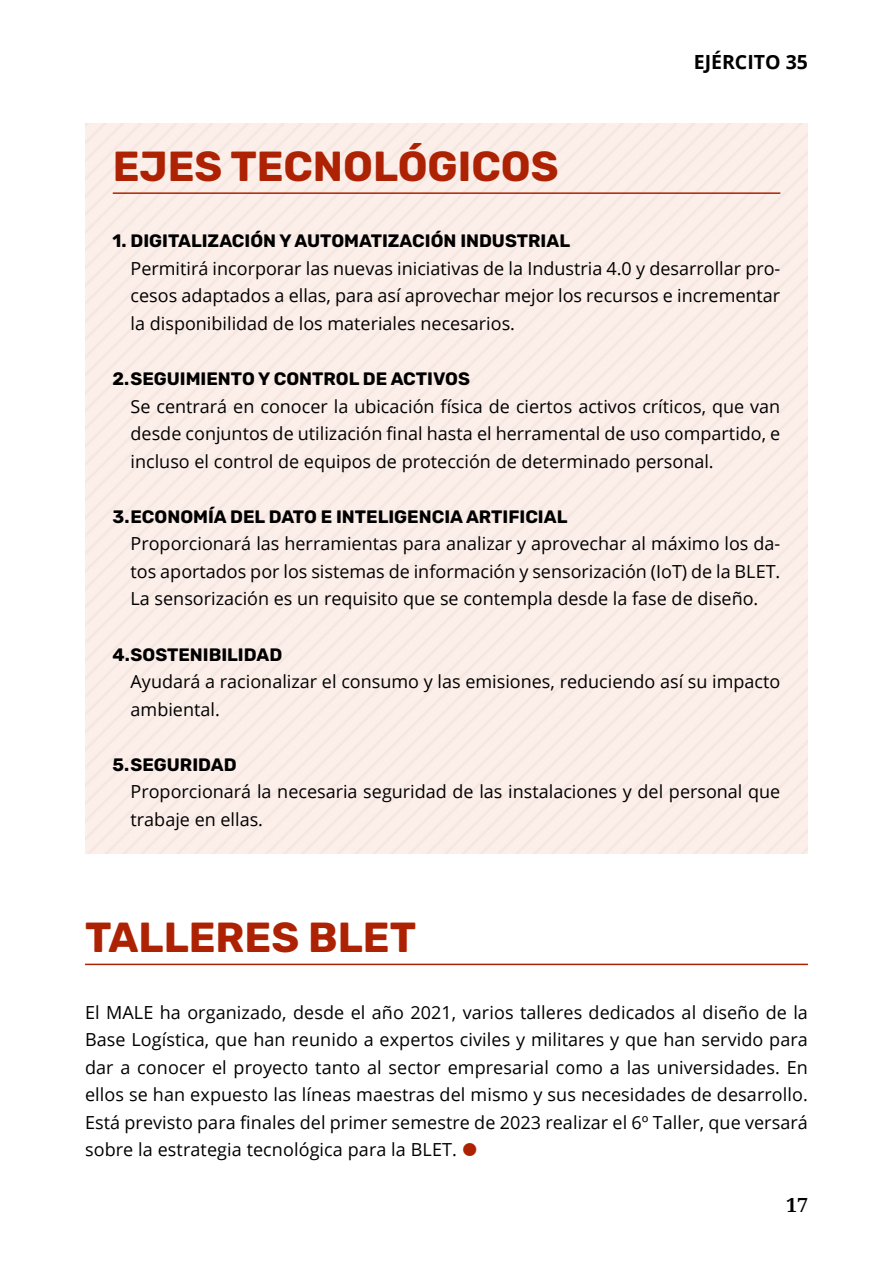
<style>
.page{position:relative;width:893px;height:1263px;background:#fff}
.page>*{position:absolute;margin:0;border:0;box-sizing:border-box;transform-origin:0 0}
.t1{font:300 42px "Rubik";color:#ae2204}
.t2{font:700 19.5px "Open Sans";color:#000}
.t3{font:700 19.5px "Droid Serif";color:#000}
.t4{font:18px/27.6px "Open Sans";color:#000;text-align:justify}
.t5{font:300 18px "Rubik";color:#000}
</style>
<div class="page">
<div style="left:85px;top:123px;width:723px;height:730px;background:#fceee9"></div>
<hr style="left:113px;top:192px;width:667px;height:2px;background:#ae2204">
<hr style="left:85px;top:964px;width:723px;height:1px;background:#ae2204">
<h1 class="t1" style="left:113px;top:143px;width:447px">EJES TECNOLÓGICOS</h1>
<p class="t2" style="left:694px;top:48px;width:116px">EJÉRCITO 35</p>
<p class="t5" style="left:113px;top:231px;width:459px">1. DIGITALIZACIÓN Y AUTOMATIZACIÓN INDUSTRIAL</p>
<p class="t4" style="left:131px;top:254px;width:651px">Permitirá incorporar las nuevas iniciativas de la Industria 4.0 y desarrollar pro&shy;cesos adaptados a ellas, para así aprovechar mejor los recursos e incrementar la disponibilidad de los materiales necesarios.</p>
<p class="t5" style="left:113px;top:369px;width:359px">2.SEGUIMIENTO Y CONTROL DE ACTIVOS</p>
<p class="t4" style="left:131px;top:392px;width:651px">Se centrará en conocer la ubicación física de ciertos activos críticos, que van desde conjuntos de utilización final hasta el herramental de uso compartido, e incluso el control de equipos de protección de determinado personal.</p>
<p class="t5" style="left:113px;top:506px;width:456px">3.ECONOMÍA DEL DATO E INTELIGENCIA ARTIFICIAL</p>
<p class="t4" style="left:131px;top:529px;width:651px">Proporcionará las herramientas para analizar y aprovechar al máximo los da&shy;tos aportados por los sistemas de información y sensorización (IoT) de la BLET.<br>La sensorización es un requisito que se contempla desde la fase de diseño.</p>
<p class="t5" style="left:113px;top:644px;width:171px">4.SOSTENIBILIDAD</p>
<p class="t4" style="left:131px;top:667px;width:651px">Ayudará a racionalizar el consumo y las emisiones, reduciendo así su impacto ambiental.</p>
<p class="t5" style="left:113px;top:754px;width:125px">5.SEGURIDAD</p>
<p class="t4" style="left:131px;top:777px;width:651px">Proporcionará la necesaria seguridad de las instalaciones y del personal que trabaje en ellas.</p>
<h1 class="t1" style="left:85px;top:914px;width:333px">TALLERES BLET</h1>
<p class="t4" style="left:85px;top:998px;width:724px">El MALE ha organizado, desde el año 2021, varios talleres dedicados al diseño de la Base Logística, que han reunido a expertos civiles y militares y que han servido para dar a conocer el proyecto tanto al sector empresarial como a las universidades. En ellos se han expuesto las líneas maestras del mismo y sus necesidades de desarrollo.<br>Está previsto para finales del primer semestre de 2023 realizar el 6º Taller, que versará sobre la estrategia tecnológica para la BLET.</p>
<p class="t3" style="left:786px;top:1191px;width:23px">17</p>
</div>
